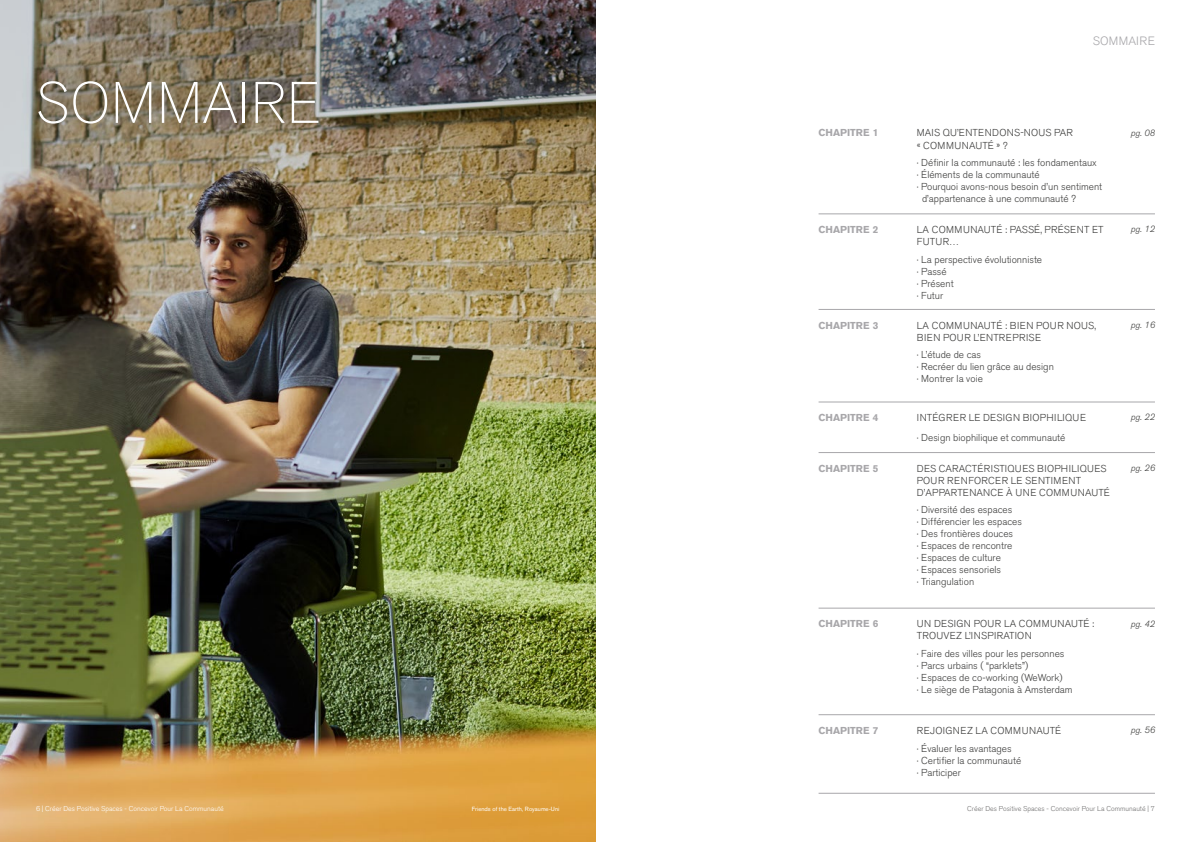
<style>
.page{position:relative;width:1191px;height:842px;background:#fff}
.page>*{position:absolute;margin:0;border:0;box-sizing:border-box;transform-origin:0 0}
.t1{font:200 58px "Akzid Grtsk Next";letter-spacing:.01em;color:#fff}
.t2{font:300 12px "Akzidenz Grotesk Pro";letter-spacing:.02em;color:#a8a7aa}
.t3{font:300 10px/12px "Akzidenz Grotesk Pro";color:#3c3c3b}
.t4{font:300 10px/12px "Akzidenz Grotesk Pro";letter-spacing:.03em;color:#3c3c3b}
.t5{font:700 10px "Akzidenz Grotesk Pro";color:#a8a7aa}
.t6{font:italic 300 9px "Akzidenz Grotesk Pro";color:#3c3c3b}
.t7{font:300 7px "Akzidenz Grotesk Pro";color:#fff}
.t8{font:300 7px "Akzidenz Grotesk Pro";color:#706f6f}
.t9{font:6px "Akzidenz Grotesk Pro";color:#fff}
</style>
<div class="page">
<img style="left:0;top:0;width:595px;height:842px">
<hr style="left:818px;top:213px;width:337px;height:1px;background:#a8a7aa">
<hr style="left:818px;top:309px;width:337px;height:1px;background:#a8a7aa">
<hr style="left:818px;top:714px;width:337px;height:1px;background:#a8a7aa">
<hr style="left:818px;top:793px;width:337px;height:1px;background:#a8a7aa">
<hr style="left:818px;top:608px;width:337px;height:1px;background:#a8a7aa">
<hr style="left:818px;top:402px;width:337px;height:1px;background:#a8a7aa">
<hr style="left:818px;top:452px;width:337px;height:1px;background:#a8a7aa">
<div style="left:18px;top:60px;width:319px;height:85px;background:#000;opacity:.7"></div>
<h1 class="t1" style="left:36px;top:65px;width:286px">SOMMAIRE</h1>
<p class="t2" style="left:1092px;top:33px;width:64px">SOMMAIRE</p>
<p class="t5" style="left:818px;top:127px;width:61px">CHAPITRE 1</p>
<p class="t4" style="left:917px;top:127px;width:157px">MAIS QU’ENTENDONS-NOUS PAR</p>
<p class="t6" style="left:1131px;top:127px;width:25px">pg. 08</p>
<p class="t3" style="left:917px;top:136px;width:181px;line-height:17.7px">« COMMUNAUTÉ » ?<br>· Définir la communauté : les fondamentaux</p>
<p class="t3" style="left:917px;top:169px;width:124px">· Éléments de la communauté</p>
<p class="t3" style="left:917px;top:181px;width:187px">· Pourquoi avons-nous besoin d’un sentiment</p>
<p class="t3" style="left:922px;top:193px;width:155px">d’appartenance à une communauté ?</p>
<p class="t5" style="left:818px;top:223px;width:61px">CHAPITRE 2</p>
<p class="t3" style="left:917px;top:224px;width:188px">LA COMMUNAUTÉ : PASSÉ, PRÉSENT ET</p>
<p class="t6" style="left:1131px;top:223px;width:25px">pg. 12</p>
<p class="t3" style="left:917px;top:233px;width:127px;line-height:17.7px">FUTUR…<br>· La perspective évolutionniste</p>
<p class="t3" style="left:917px;top:265px;width:38px">· Passé<br>· Présent · Futur</p>
<p class="t5" style="left:818px;top:319px;width:61px">CHAPITRE 3</p>
<p class="t4" style="left:917px;top:319px;width:181px">LA COMMUNAUTÉ : BIEN POUR NOUS,</p>
<p class="t6" style="left:1131px;top:319px;width:25px">pg. 16</p>
<p class="t4" style="left:917px;top:328px;width:126px;line-height:17.7px">BIEN POUR L’ENTREPRISE · L’étude de cas</p>
<p class="t3" style="left:917px;top:361px;width:138px">· Recréer du lien grâce au design · Montrer la voie</p>
<p class="t5" style="left:818px;top:411px;width:61px">CHAPITRE 4</p>
<p class="t4" style="left:917px;top:412px;width:171px">INTÉGRER LE DESIGN BIOPHILIQUE</p>
<p class="t6" style="left:1131px;top:411px;width:25px">pg. 22</p>
<p class="t3" style="left:917px;top:431px;width:150px">· Design biophilique et communauté</p>
<p class="t5" style="left:818px;top:462px;width:61px">CHAPITRE 5</p>
<p class="t4" style="left:917px;top:462px;width:191px">DES CARACTÉRISTIQUES BIOPHILIQUES</p>
<p class="t6" style="left:1131px;top:462px;width:25px">pg. 26</p>
<p class="t4" style="left:917px;top:474px;width:194px">POUR RENFORCER LE SENTIMENT<br>D’APPARTENANCE À UNE COMMUNAUTÉ</p>
<p class="t3" style="left:917px;top:504px;width:107px">· Diversité des espaces<br>· Différencier les espaces · Des frontières douces<br>· Espaces de rencontre<br>· Espaces de culture<br>· Espaces sensoriels<br>· Triangulation</p>
<p class="t5" style="left:818px;top:617px;width:61px">CHAPITRE 6</p>
<p class="t4" style="left:917px;top:618px;width:179px">UN DESIGN POUR LA COMMUNAUTÉ :</p>
<p class="t6" style="left:1131px;top:618px;width:25px">pg. 42</p>
<p class="t3" style="left:917px;top:627px;width:149px;line-height:17.7px">TROUVEZ L’INSPIRATION<br>· Faire des villes pour les personnes</p>
<p class="t3" style="left:917px;top:659px;width:157px">· Parcs urbains ( “parklets”)<br>· Espaces de co-working (WeWork)<br>· Le siège de Patagonia à Amsterdam</p>
<p class="t5" style="left:818px;top:724px;width:61px">CHAPITRE 7</p>
<p class="t4" style="left:917px;top:724px;width:146px">REJOIGNEZ LA COMMUNAUTÉ</p>
<p class="t6" style="left:1131px;top:724px;width:25px">pg. 56</p>
<p class="t3" style="left:917px;top:742px;width:106px">· Évaluer les avantages<br>· Certifier la communauté · Participer</p>
<p class="t7" style="left:36px;top:804px;width:189px">6 | Créer Des Positive Spaces - Concevoir Pour La Communauté</p>
<p class="t8" style="left:967px;top:804px;width:189px">Créer Des Positive Spaces - Concevoir Pour La Communauté | 7</p>
<p class="t9" style="left:472px;top:805px;width:89px">Friends of the Earth, Royaume-Uni</p>
</div>
